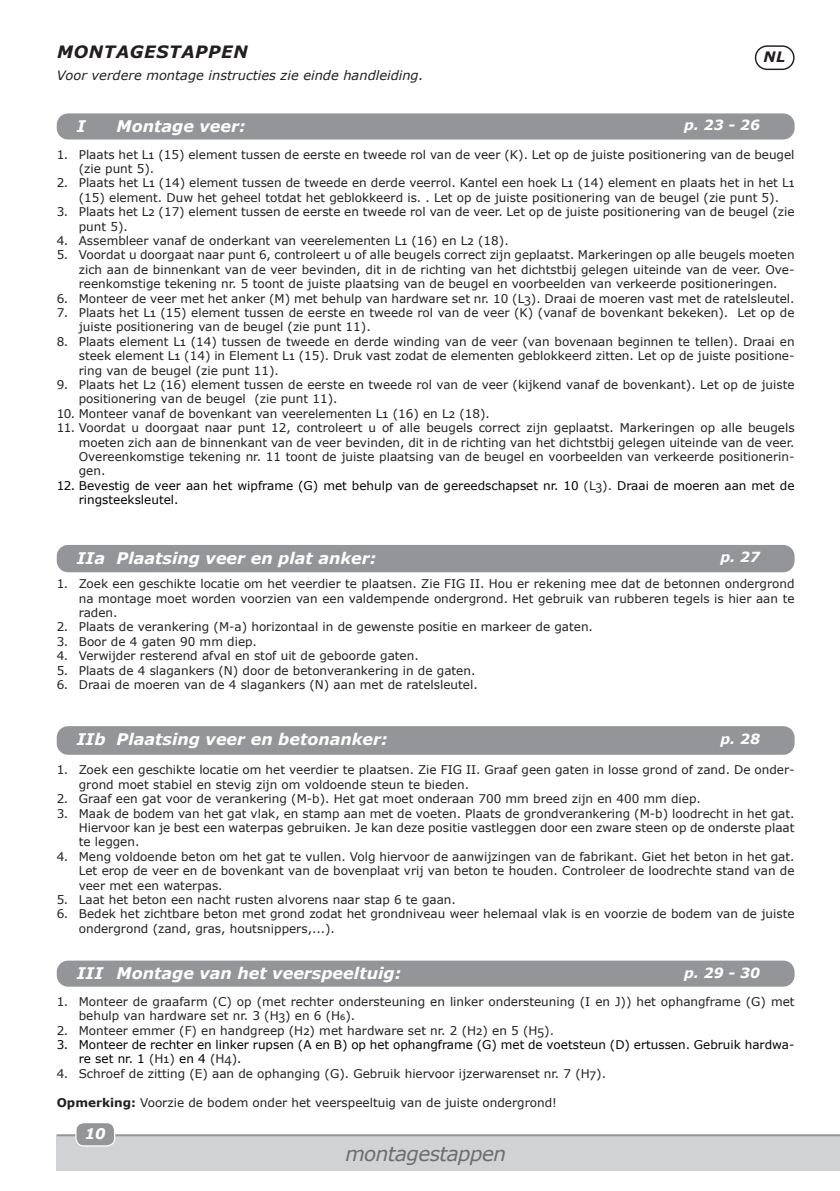
<style>
.page{position:relative;width:840px;height:1191px;background:#fff}
.page>*{position:absolute;margin:0;border:0;box-sizing:border-box;transform-origin:0 0}
.titel_onderaan{font:italic 20px "Verdana";letter-spacing:-.03em;color:#6c6d70}
.titel{font:italic 700 17px "Verdana";letter-spacing:.035em;color:#231f20}
.tussentitel_montages{font:italic 700 16px "Verdana";color:#fff}
.t1{font:italic 700 14.6px "Verdana";color:#fff}
.taal_in_kader{font:italic 700 14.4px "Verdana";color:#231f20}
.tussentitel_montages-2{font:italic 700 14px "Verdana";color:#fff}
.standaard_cursief{font:italic 13px "Verdana";color:#231f20}
.standaard{font:12px/14.4px "Verdana";color:#231f20}
.t2{font:12px/14.4px "Verdana";color:#000001}
.t3{font:12px/14.4px "Verdana";color:#000}
.s1{color:#231f20}
.s2{font-weight:700}
</style>
<div class="page">
<div style="left:57px;top:1135px;width:782px;height:35px;background:#d1d2d4"></div>
<hr style="left:57px;top:1134px;width:782px;height:2px;background:#939598">
<div style="left:76px;top:1122px;width:39px;height:23px;background:#939598;border-radius:8px"></div>
<div style="left:75px;top:1122px;width:40px;height:24px;border:1px solid #fff;border-radius:8px"></div>
<div style="left:57px;top:113px;width:737px;height:26px;background:#939598;border-radius:11px"></div>
<div style="left:57px;top:960px;width:737px;height:26px;background:#939598;border-radius:11px"></div>
<div style="left:57px;top:726px;width:737px;height:29px;background:#939598;border-radius:11px"></div>
<div style="left:57px;top:545px;width:737px;height:27px;background:#939598;border-radius:11px"></div>
<div style="left:754px;top:45px;width:40px;height:25px;border:1px solid #231f20;border-radius:12px"></div>
<p class="titel" style="left:57px;top:40px;width:192px">MONTAGESTAPPEN</p>
<p class="standaard_cursief" style="left:57px;top:66px;width:368px">Voor verdere montage instructies zie einde handleiding.</p>
<p class="tussentitel_montages" style="left:77px;top:115px;width:10px">I</p>
<p class="tussentitel_montages" style="left:116px;top:115px;width:130px">Montage veer:</p>
<p class="tussentitel_montages-2" style="left:683px;top:115px;width:77px">p. 23 - 26</p>
<p class="standaard" style="left:79px;top:147px;width:717px;text-indent:-22px">1. Plaats het L1 (15) element tussen de eerste en tweede rol van de veer (K). Let op de juiste positionering van de beugel (zie punt 5).</p>
<p class="standaard" style="left:57px;top:176px;width:739px;text-align:center">2. Plaats het L1 (14) element tussen de tweede en derde veerrol. Kantel een hoek L1 (14) element en plaats het in het L1 (15) element. Duw het geheel totdat het geblokkeerd is. . Let op de juiste positionering van de beugel (zie punt 5).</p>
<p class="standaard" style="left:79px;top:204px;width:717px;text-indent:-22px">3. Plaats het L2 (17) element tussen de eerste en tweede rol van de veer. Let op de juiste positionering van de beugel (zie punt 5).</p>
<p class="standaard" style="left:57px;top:233px;width:453px">4. Assembleer vanaf de onderkant van veerelementen L1 (16) en L2 (18).</p>
<p class="standaard" style="left:79px;top:248px;width:717px;text-align:justify;text-indent:-22px">5. Voordat u doorgaat naar punt 6, controleert u of alle beugels correct zijn geplaatst. Markeringen op alle beugels moeten zich aan de binnenkant van de veer bevinden, dit in de richting van het dichtstbij gelegen uiteinde van de veer. Ove&shy;reenkomstige tekening nr. 5 toont de juiste plaatsing van de beugel en voorbeelden van verkeerde positioneringen.</p>
<p class="standaard" style="left:57px;top:291px;width:739px">6. Monteer de veer met het anker (M) met behulp van hardware set nr. 10 (L3). Draai de moeren vast met de ratelsleutel.</p>
<p class="standaard" style="left:79px;top:305px;width:716px;text-indent:-22px">7. Plaats het L1 (15) element tussen de eerste en tweede rol van de veer (K) (vanaf de bovenkant bekeken). Let op de juiste positionering van de beugel (zie punt 11).</p>
<p class="standaard" style="left:79px;top:334px;width:717px;text-align:justify;text-indent:-22px">8. Plaats element L1 (14) tussen de tweede en derde winding van de veer (van bovenaan beginnen te tellen). Draai en steek element L1 (14) in Element L1 (15). Druk vast zodat de elementen geblokkeerd zitten. Let op de juiste positione&shy;ring van de beugel (zie punt 11).</p>
<p class="standaard" style="left:79px;top:377px;width:716px;text-indent:-22px">9. Plaats het L2 (16) element tussen de eerste en tweede rol van de veer (kijkend vanaf de bovenkant). Let op de juiste positionering van de beugel (zie punt 11).</p>
<p class="standaard" style="left:57px;top:406px;width:434px">10. Monteer vanaf de bovenkant van veerelementen L1 (16) en L2 (18).</p>
<p class="standaard" style="left:79px;top:420px;width:717px;text-align:justify;text-indent:-22px">11. Voordat u doorgaat naar punt 12, controleert u of alle beugels correct zijn geplaatst. Markeringen op alle beugels moeten zich aan de binnenkant van de veer bevinden, dit in de richting van het dichtstbij gelegen uiteinde van de veer.<br>Overeenkomstige tekening nr. 11 toont de juiste plaatsing van de beugel en voorbeelden van verkeerde positionerin&shy;gen.</p>
<p class="t3" style="left:79px;top:478px;width:717px;text-indent:-22px">12. Bevestig de veer aan het wipframe (G) met behulp van de gereedschapset nr. 10 <span class="s1">(L3).</span> Draai de moeren aan met de ringsteeksleutel.</p>
<p class="taal_in_kader" style="left:763px;top:47px;width:23px">NL</p>
<p class="tussentitel_montages" style="left:77px;top:546px;width:301px">IIa Plaatsing veer en plat anker:</p>
<p class="tussentitel_montages-2" style="left:720px;top:547px;width:41px">p. 27</p>
<p class="standaard" style="left:79px;top:576px;width:717px;text-align:justify;text-indent:-22px">1. Zoek een geschikte locatie om het veerdier te plaatsen. Zie FIG II. Hou er rekening mee dat de betonnen ondergrond na montage moet worden voorzien van een valdempende ondergrond. Het gebruik van rubberen tegels is hier aan te raden.</p>
<p class="standaard" style="left:57px;top:620px;width:537px">2. Plaats de verankering (M-a) horizontaal in de gewenste positie en markeer de gaten.</p>
<p class="standaard" style="left:57px;top:634px;width:201px">3. Boor de 4 gaten 90 mm diep.</p>
<p class="standaard" style="left:57px;top:648px;width:363px">4. Verwijder resterend afval en stof uit de geboorde gaten.</p>
<p class="standaard" style="left:57px;top:663px;width:420px">5. Plaats de 4 slagankers (N) door de betonverankering in de gaten.</p>
<p class="standaard" style="left:57px;top:677px;width:422px">6. Draai de moeren van de 4 slagankers (N) aan met de ratelsleutel.</p>
<p class="tussentitel_montages" style="left:77px;top:728px;width:312px">IIb Plaatsing veer en betonanker:</p>
<p class="tussentitel_montages-2" style="left:720px;top:729px;width:41px">p. 28</p>
<p class="standaard" style="left:79px;top:762px;width:717px;text-indent:-22px">1. Zoek een geschikte locatie om het veerdier te plaatsen. Zie FIG II. Graaf geen gaten in losse grond of zand. De onder&shy;grond moet stabiel en stevig zijn om voldoende steun te bieden.</p>
<p class="standaard" style="left:57px;top:791px;width:645px">2. Graaf een gat voor de verankering (M-b). Het gat moet onderaan 700 mm breed zijn en 400 mm diep.</p>
<p class="standaard" style="left:79px;top:806px;width:717px;text-align:justify;text-indent:-22px">3. Maak de bodem van het gat vlak, en stamp aan met de voeten. Plaats de grondverankering (M-b) loodrecht in het gat.<br>Hiervoor kan je best een waterpas gebruiken. Je kan deze positie vastleggen door een zware steen op de onderste plaat te leggen.</p>
<p class="standaard" style="left:79px;top:849px;width:717px;text-align:justify;text-indent:-22px">4. Meng voldoende beton om het gat te vullen. Volg hiervoor de aanwijzingen van de fabrikant. Giet het beton in het gat.<br>Let erop de veer en de bovenkant van de bovenplaat vrij van beton te houden. Controleer de loodrechte stand van de veer met een waterpas.</p>
<p class="standaard" style="left:57px;top:892px;width:400px">5. Laat het beton een nacht rusten alvorens naar stap 6 te gaan.</p>
<p class="standaard" style="left:79px;top:906px;width:717px;text-indent:-22px">6. Bedek het zichtbare beton met grond zodat het grondniveau weer helemaal vlak is en voorzie de bodem van de juiste ondergrond (zand, gras, houtsnippers,...).</p>
<p class="tussentitel_montages" style="left:77px;top:962px;width:325px">III Montage van het veerspeeltuig:</p>
<p class="tussentitel_montages-2" style="left:683px;top:962px;width:77px">p. 29 - 30</p>
<p class="standaard" style="left:79px;top:994px;width:717px;text-indent:-22px">1. Monteer de graafarm (C) op (met rechter ondersteuning en linker ondersteuning (I en J)) het ophangframe (G) met behulp van hardware set nr. 3 (H3) en 6 (H6).</p>
<p class="standaard" style="left:57px;top:1022px;width:498px">2. Monteer emmer (F) en handgreep (H2) met hardware set nr. 2 (H2) en 5 (H5).</p>
<p class="t2" style="left:79px;top:1037px;width:717px;text-indent:-22px">3. Monteer de rechter en linker rupsen (A en B) op het ophangframe (G) met de voetsteun (D) ertussen. Gebruik hardwa&shy;re set nr. 1 <span class="s1">(H1)</span> en 4 <span class="s1">(H4)</span>.</p>
<p class="standaard" style="left:57px;top:1066px;width:550px">4. Schroef de zitting (E) aan de ophanging (G). Gebruik hiervoor ijzerwarenset nr. 7 (H7).</p>
<p class="standaard" style="left:57px;top:1094px;width:501px"><span class="s2">Opmerking:</span> Voorzie de bodem onder het veerspeeltuig van de juiste ondergrond!</p>
<p class="t1" style="left:85px;top:1123px;width:22px">10</p>
<p class="titel_onderaan" style="left:345px;top:1140px;width:162px">montagestappen</p>
</div>
